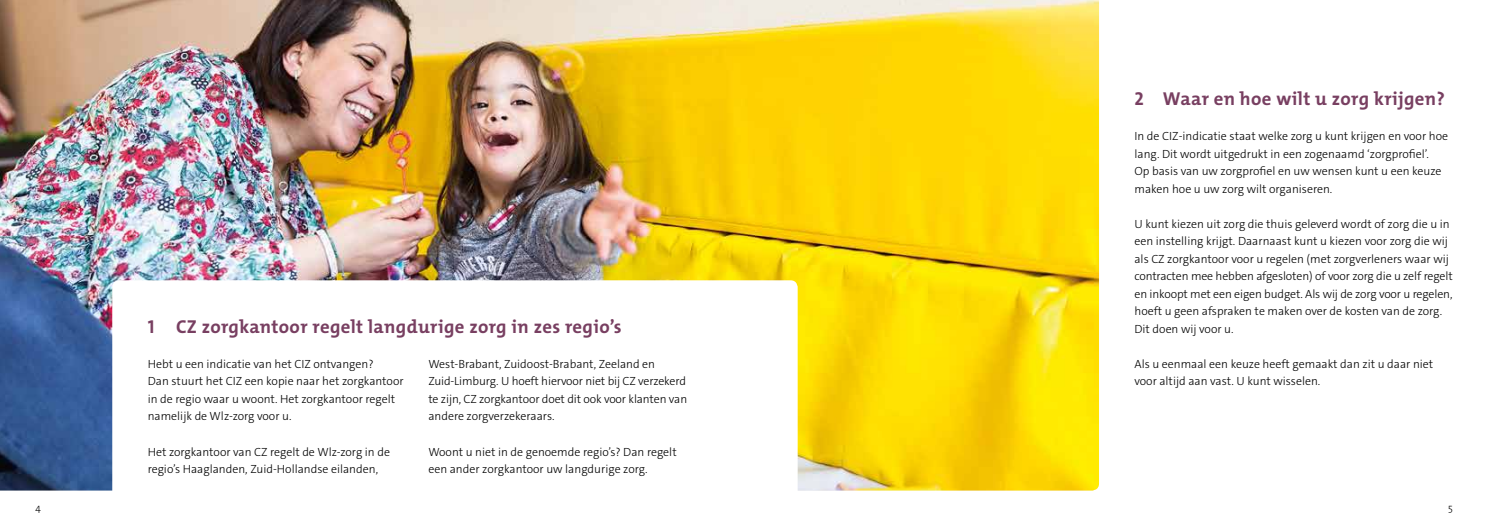
<style>
.page{position:relative;width:1489px;height:525px;background:#fff}
.page>*{position:absolute;margin:0;border:0;box-sizing:border-box;transform-origin:0 0}
.t1{font:700 18.75px "The Mix Os F";letter-spacing:.02em;color:#783f61}
.t2{font:300 11.88px/17.5px "The Sans C4 s";color:#000}
.t3{font:300 10px "The Mix Os F";color:#000}
.s1{font-family:"The Sans C4 s"}
</style>
<div class="page">
<img style="left:0;top:0;width:1098px;height:490px">
<svg style="left:112px;top:280px;width:685px;height:211px"></svg>
<h1 class="t1" style="left:148px;top:314px;width:475px"><span class="s1">1</span> CZ zorgkantoor regelt langdurige zorg in zes regio’s</h1>
<p class="t2" style="left:148px;top:355px;width:257px">Hebt u een indicatie van het CIZ ontvangen?<br>Dan stuurt het CIZ een kopie naar het zorgkantoor in de regio waar u woont. Het zorgkantoor regelt namelijk de Wlz-zorg voor u.</p>
<p class="t2" style="left:148px;top:442px;width:244px">Het zorgkantoor van CZ regelt de Wlz-zorg in de regio’s Haaglanden, Zuid-Hollandse eilanden,</p>
<p class="t2" style="left:428px;top:355px;width:260px">West-Brabant, Zuidoost-Brabant, Zeeland en Zuid-Limburg. U hoeft hiervoor niet bij CZ verzekerd te zijn, CZ zorgkantoor doet dit ook voor klanten van andere zorgverzekeraars.</p>
<p class="t2" style="left:428px;top:442px;width:250px">Woont u niet in de genoemde regio’s? Dan regelt een ander zorgkantoor uw langdurige zorg.</p>
<h1 class="t1" style="left:1134px;top:87px;width:312px"><span class="s1">2</span> Waar en hoe wilt u zorg krijgen?</h1>
<p class="t2" style="left:1134px;top:127px;width:315px">In de CIZ-indicatie staat welke zorg u kunt krijgen en voor hoe lang. Dit wordt uitgedrukt in een zogenaamd ‘zorgprofiel’.<br>Op basis van uw zorgprofiel en uw wensen kunt u een keuze maken hoe u uw zorg wilt organiseren.</p>
<p class="t2" style="left:1134px;top:215px;width:320px">U kunt kiezen uit zorg die thuis geleverd wordt of zorg die u in een instelling krijgt. Daarnaast kunt u kiezen voor zorg die wij als CZ zorgkantoor voor u regelen (met zorgverleners waar wij contracten mee hebben afgesloten) of voor zorg die u zelf regelt en inkoopt met een eigen budget. Als wij de zorg voor u regelen, hoeft u geen afspraken te maken over de kosten van de zorg.<br>Dit doen wij voor u.</p>
<p class="t2" style="left:1134px;top:355px;width:300px">Als u eenmaal een keuze heeft gemaakt dan zit u daar niet voor altijd aan vast. U kunt wisselen.</p>
<p class="t3" style="left:35px;top:501px;width:7px">4</p>
<p class="t3" style="left:1448px;top:501px;width:6px">5</p>
</div>
